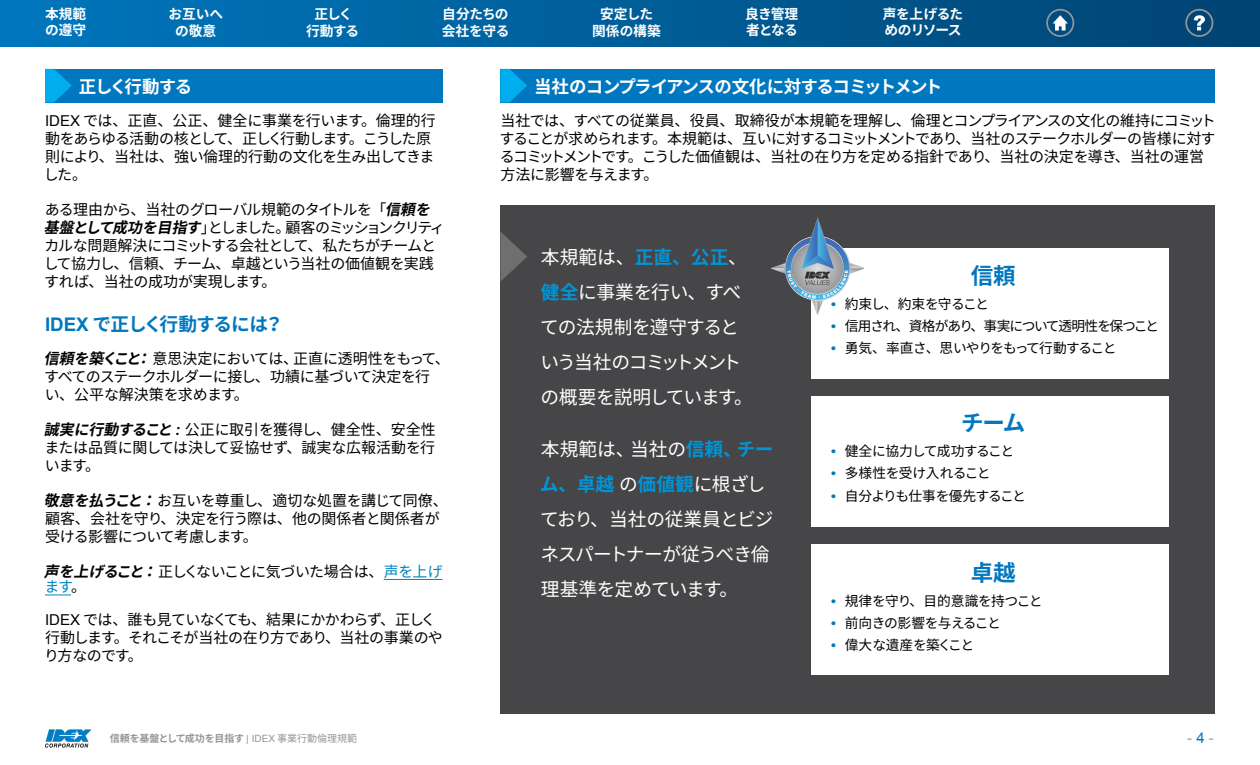
<style>
.page{position:relative;width:1260px;height:765px;background:#fff}
.page>*{position:absolute;margin:0;border:0;box-sizing:border-box;transform-origin:0 0}
.t1{font:700 22.5px "Source Han Sans JP";letter-spacing:-.025em;color:#0077be}
.t2{font:18.75px/35px "Source Han Sans JP";letter-spacing:-.045em;color:#fff}
.t3{font:700 18.75px "Source Han Sans JP";letter-spacing:-.055em;color:#0077be}
.t4{font:700 17.5px "Source Han Sans JP";letter-spacing:-.07em;color:#fff}
.t5{font:15px/18px "Source Han Sans JP";letter-spacing:-.035em;color:#000}
.t6{font:15px/18px "Source Han Sans JP";letter-spacing:-.06em;color:#000}
.t7{font:15px "Arial";color:#939598}
.t8{font:13.75px "Source Han Sans JP";letter-spacing:-.055em;color:#000}
.t9{font:700 13.75px/16.5px "Source Han Sans JP";letter-spacing:-.02em;color:#fff}
.t10{font:13.75px "Source Han Sans JP";letter-spacing:-.02em;color:#000}
.t11{font:13.75px "Source Han Sans JP";letter-spacing:-.085em;color:#000}
.t12{font:700 13.75px/16.5px "Source Han Sans JP";letter-spacing:-.065em;color:#fff}
.t13{font:13.75px "Source Han Sans JP";letter-spacing:-.015em;color:#000}
.t14{font:700 13.75px/16.5px "Source Han Sans JP";color:#fff;text-align:center}
.t15{font:700 13.75px/16.5px "Source Han Sans JP";letter-spacing:-.06em;color:#fff}
.t16{font:700 10px "Source Han Sans JP";letter-spacing:-.03em;color:#939598}
.s1{font-family:"Arial"}
.s2{font-weight:700;font-style:italic}
.s3{font-family:"Arial";font-weight:700;font-style:italic}
.s4{color:#0086c1}
.s5{font-weight:700;color:#0095d6}
.s6{font-family:"Arial";font-weight:700;color:#0077be}
.s7{font-family:"Arial";font-weight:400}
.s8{font-weight:400}
.s9{color:#0077be}
</style>
<div class="page">
<div style="left:0;top:0;width:1260px;height:46px;background:linear-gradient(to right,#0077be,#004472)"></div>
<img style="left:45px;top:729px;width:47px;height:19px">
<svg style="left:1046px;top:9px;width:28px;height:28px"></svg>
<svg style="left:1185px;top:9px;width:28px;height:28px"></svg>
<div style="left:500px;top:205px;width:715px;height:509px;background:#464547"></div>
<div style="left:45px;top:69px;width:397px;height:33px;background:#0077be"></div>
<hr style="left:384px;top:579px;width:58px;height:1px;background:#0086c1">
<svg style="left:45px;top:595px;width:26px;height:1px"></svg>
<div style="left:500px;top:69px;width:715px;height:33px;background:#0077be"></div>
<div style="left:811px;top:248px;width:357px;height:130px;background:#fff"></div>
<div style="left:811px;top:397px;width:357px;height:130px;background:#fff"></div>
<div style="left:811px;top:545px;width:357px;height:130px;background:#fff"></div>
<img style="left:770px;top:217px;width:95px;height:98px">
<svg style="left:500px;top:232px;width:27px;height:49px"></svg>
<svg style="left:500px;top:69px;width:27px;height:33px"></svg>
<svg style="left:45px;top:69px;width:27px;height:33px"></svg>
<p class="t9" style="left:45px;top:6px;width:43px">本規範の遵守</p>
<p class="t9" style="left:169px;top:6px;width:56px;text-align:center">お互いへの敬意</p>
<p class="t9" style="left:442px;top:6px;width:69px">自分たちの会社を守る</p>
<p class="t14" style="left:592px;top:6px;width:70px">安定した関係の構築</p>
<p class="t15" style="left:745px;top:6px;width:55px">良き管理者となる</p>
<p class="t9" style="left:306px;top:6px;width:55px;text-align:center">正しく行動する</p>
<p class="t12" style="left:883px;top:6px;width:82px">声を上げるためのリソース</p>
<p class="t4" style="left:79px;top:77px;width:115px">正しく行動する</p>
<p class="t5" style="left:44px;top:112px;width:394px"><span class="s1">IDEX</span> では、正直、公正、健全に事業を行います。倫理的行動をあらゆる活動の核として、正しく行動します。こうした原則により、当社は、強い倫理的行動の文化を生み出してきました。</p>
<p class="t6" style="left:44px;top:201px;width:403px">ある理由から、当社のグローバル規範のタイトルを「<span class="s2">信頼を基盤として成功を目指す</span>」としました。顧客のミッションクリティカルな問題解決にコミットする会社として、私たちがチームとして協力し、信頼、チーム、卓越という当社の価値観を実践すれば、当社の成功が実現します。</p>
<p class="t3" style="left:45px;top:313px;width:240px"><span class="s1">IDEX</span> で正しく行動するには？</p>
<p class="t5" style="left:44px;top:350px;width:407px"><span class="s2">信頼を築くこと：</span>意思決定においては、正直に透明性をもって、すべてのステークホルダーに接し、功績に基づいて決定を行<br>い、公平な解決策を求めます。</p>
<p class="t5" style="left:44px;top:421px;width:393px;text-align:justify"><span class="s2">誠実に行動すること</span><span class="s3">:</span> 公正に取引を獲得し、健全性、安全性または品質に関しては決して妥協せず、誠実な広報活動を行います。</p>
<p class="t5" style="left:44px;top:492px;width:405px"><span class="s2">敬意を払うこと：</span>お互いを尊重し、適切な処置を講じて同僚、顧客、会社を守り、決定を行う際は、他の関係者と関係者が受ける影響について考慮します。</p>
<p class="t5" style="left:44px;top:564px;width:400px;line-height:15.5px"><span class="s2">声を上げること：</span>正しくないことに気づいた場合は、<span class="s4">声を上げます</span>。</p>
<p class="t5" style="left:44px;top:611px;width:400px"><span class="s1">IDEX</span> では、誰も見ていなくても、結果にかかわらず、正しく行動します。それこそが当社の在り方であり、当社の事業のやり方なのです。</p>
<p class="t4" style="left:534px;top:77px;width:410px">当社のコンプライアンスの文化に対するコミットメント</p>
<p class="t5" style="left:500px;top:112px;width:718px">当社では、すべての従業員、役員、取締役が本規範を理解し、倫理とコンプライアンスの文化の維持にコミットすることが求められます。本規範は、互いに対するコミットメントであり、当社のステークホルダーの皆様に対するコミットメントです。こうした価値観は、当社の在り方を定める指針であり、当社の決定を導き、当社の運営方法に影響を与えます。</p>
<p class="t2" style="left:540px;top:240px;width:214px">本規範は、<span class="s5">正直、公正</span>、<span class="s5">健全</span>に事業を行い、すべての法規制を遵守するという当社のコミットメントの概要を説明しています。</p>
<p class="t2" style="left:540px;top:432px;width:235px">本規範は、当社の<span class="s5">信頼、チーム、卓越</span>の<span class="s5">価値観</span>に根ざしており、当社の従業員とビジネスパートナーが従うべき倫理基準を定めています。</p>
<h1 class="t1" style="left:971px;top:263px;width:46px">信頼</h1>
<p class="t8" style="left:831px;top:296px;width:160px"><span class="s6">•</span> 約束し、約束を守ること</p>
<p class="t11" style="left:831px;top:318px;width:330px"><span class="s6">•</span> 信用され、資格があり、事実について透明性を保つこと</p>
<p class="t8" style="left:831px;top:340px;width:287px"><span class="s6">•</span> 勇気、率直さ、思いやりをもって行動すること</p>
<h1 class="t1" style="left:961px;top:410px;width:66px">チーム</h1>
<p class="t8" style="left:831px;top:443px;width:185px"><span class="s6">•</span> 健全に協力して成功すること</p>
<p class="t13" style="left:831px;top:465px;width:161px"><span class="s6">•</span> 多様性を受け入れること</p>
<p class="t8" style="left:831px;top:488px;width:197px"><span class="s6">•</span> 自分よりも仕事を優先すること</p>
<h1 class="t1" style="left:971px;top:560px;width:46px">卓越</h1>
<p class="t10" style="left:831px;top:593px;width:213px"><span class="s6">•</span> 規律を守り、目的意識を持つこと</p>
<p class="t8" style="left:831px;top:615px;width:172px"><span class="s6">•</span> 前向きの影響を与えること</p>
<p class="t10" style="left:831px;top:637px;width:145px"><span class="s6">•</span> 偉大な遺産を築くこと</p>
<p class="t16" style="left:110px;top:733px;width:249px">信頼を基盤として成功を目指す <span class="s7">| IDEX</span> <span class="s8">事業行動倫理規範</span></p>
<p class="t7" style="left:1187px;top:728px;width:28px">- <span class="s9">4</span> -</p>
</div>
